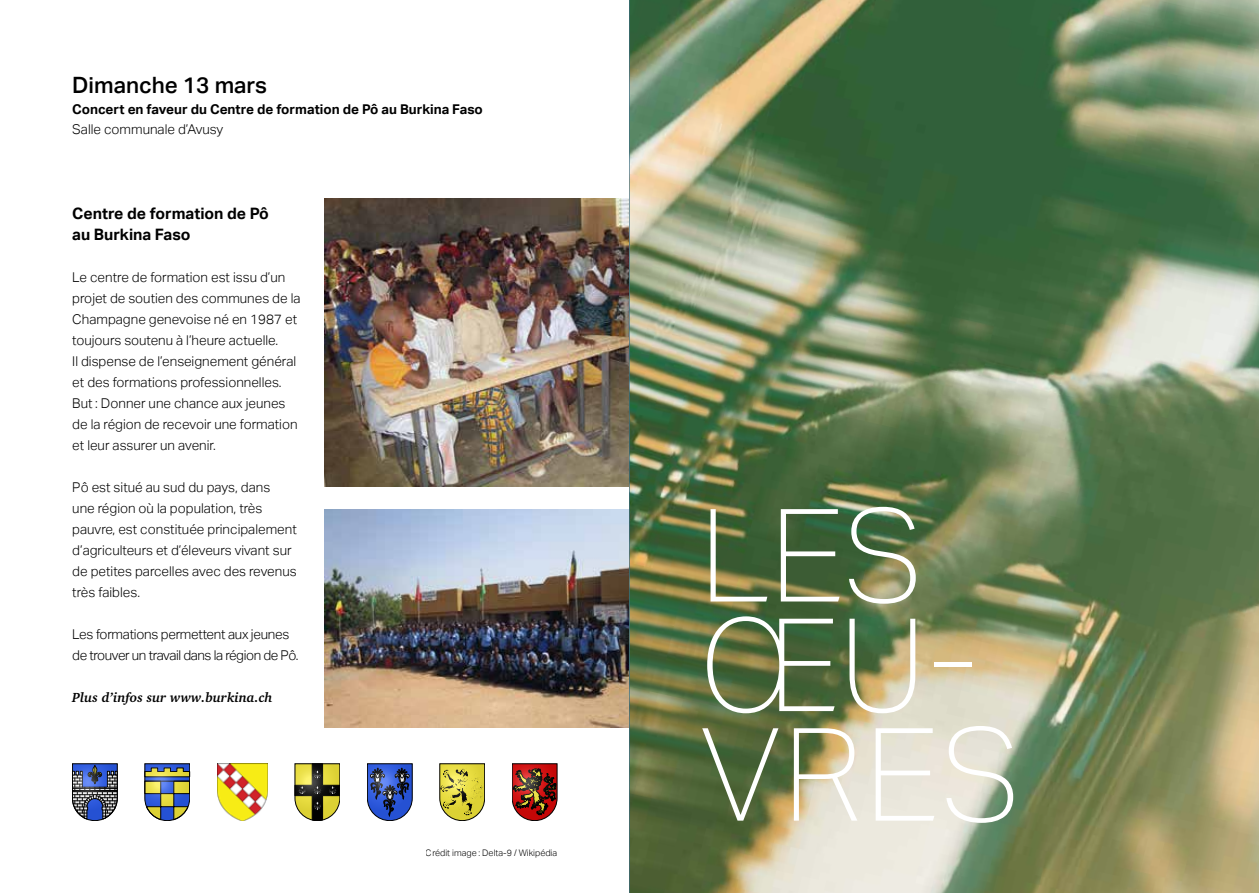
<style>
.page{position:relative;width:1259px;height:893px;background:#fff}
.page>*{position:absolute;margin:0;border:0;box-sizing:border-box;transform-origin:0 0}
.t1{font:100 129.3px/109.5px "Aktiv Grotesk";color:#fff}
.t2{font:500 22.5px "Aktiv Grotesk";color:#000}
.t3{font:700 15.75px/21px "Aktiv Grotesk";color:#000}
.t4{font:300 13.5px/21px "Aktiv Grotesk";color:#000}
.t5{font:300 13.5px/21px "Aktiv Grotesk";letter-spacing:-.03em;color:#000}
.t6{font:700 13.5px "Aktiv Grotesk";color:#000}
.t7{font:italic 700 13.5px "Charter";color:#000}
.t8{font:300 9px "Aktiv Grotesk";color:#000}
</style>
<div class="page">
<img style="left:325px;top:198px;width:304px;height:289px">
<img style="left:325px;top:509px;width:304px;height:219px">
<svg style="left:72px;top:764px;width:45px;height:57px;background:#5b6991"></svg>
<svg style="left:145px;top:764px;width:45px;height:57px;background:#7b8884"></svg>
<img style="left:217px;top:764px;width:50px;height:57px">
<svg style="left:295px;top:764px;width:45px;height:57px;background:#8f893f"></svg>
<svg style="left:367px;top:764px;width:45px;height:57px;background:#3f59a6"></svg>
<svg style="left:440px;top:764px;width:45px;height:57px;background:#c9c04a"></svg>
<svg style="left:512px;top:764px;width:45px;height:57px;background:#8f352a"></svg>
<img style="left:630px;top:0;width:629px;height:893px">
<hr style="left:629px;top:0;width:1px;height:893px;background:#000">
<h2 class="t2" style="left:72px;top:72px;width:196px">Dimanche 13 mars</h2>
<p class="t6" style="left:72px;top:102px;width:412px">Concert en faveur du Centre de formation de Pô au Burkina Faso</p>
<p class="t4" style="left:72px;top:119px;width:152px">Salle communale d’Avusy</p>
<p class="t3" style="left:72px;top:203px;width:198px">Centre de formation de Pô au Burkina Faso</p>
<p class="t4" style="left:72px;top:267px;width:230px">Le centre de formation est issu d’un projet de soutien des communes de la Champagne genevoise né en 1987 et toujours soutenu à l’heure actuelle.<br>Il dispense de l’enseignement général et des formations professionnelles.<br>But : Donner une chance aux jeunes de la région de recevoir une formation et leur assurer un avenir.</p>
<p class="t4" style="left:72px;top:477px;width:226px">Pô est situé au sud du pays, dans<br>une région où la population, très pauvre, est constituée principalement d’agriculteurs et d’éleveurs vivant sur de petites parcelles avec des revenus très faibles.</p>
<p class="t5" style="left:72px;top:624px;width:228px">Les formations permettent aux jeunes de trouver un travail dans la région de Pô.</p>
<p class="t7" style="left:72px;top:689px;width:202px">Plus d’infos sur www.burkina.ch</p>
<p class="t8" style="left:426px;top:848px;width:133px">Crédit image : Delta-9 / Wikipédia</p>
<h1 class="t1" style="left:699px;top:501px;width:322px">LES<br>ŒU-<br>VRES</h1>
</div>
